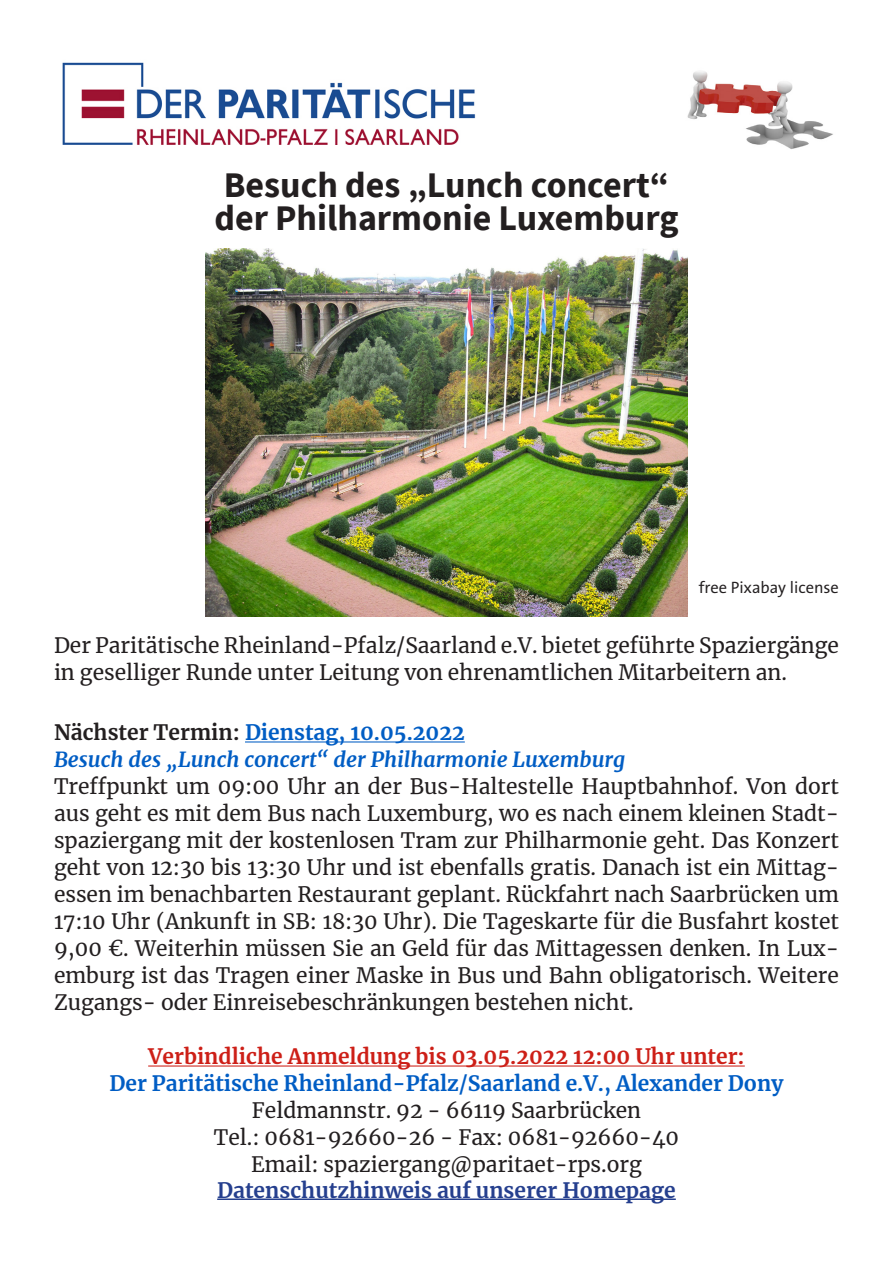
<style>
.page{position:relative;width:893px;height:1263px;background:#fff}
.page>*{position:absolute;margin:0;border:0;box-sizing:border-box;transform-origin:0 0}
.t1{font:700 36px/33px "Source Sans Pro";color:#231f20}
.t2{font:21px/27px "Merriweather";color:#231f20}
.t3{font:700 21px "Merriweather";color:#005dc4}
.t4{font:700 21px "Merriweather";color:#cd1f17}
.t5{font:italic 700 21px "Merriweather";color:#005dc4}
.t6{font:700 21px "Merriweather";color:#253f8e}
.t7{font:16.5px "The Sans Office";color:#231f20}
.s1{color:#231f20}
</style>
<div class="page">
<hr style="left:245px;top:741px;width:220px;height:1px;background:#005dc4">
<hr style="left:148px;top:1065px;width:597px;height:1px;background:#cd1f17">
<hr style="left:217px;top:1198px;width:459px;height:2px;background:#253f8e">
<img style="left:62px;top:62px;width:414px;height:83px">
<img style="left:687px;top:71px;width:146px;height:78px">
<img style="left:206px;top:248px;width:481px;height:369px">
<p class="t1" style="left:214px;top:168px;width:466px">Besuch des „Lunch concert“ der Philharmonie Luxemburg</p>
<p class="t7" style="left:699px;top:579px;width:142px">free Pixabay license</p>
<p class="t2" style="left:54px;top:632px;width:786px">Der Paritätische Rheinland-Pfalz/Saarland e.V. bietet geführte Spaziergänge in geselliger Runde unter Leitung von ehrenamtlichen Mitarbeitern an.</p>
<p class="t3" style="left:54px;top:718px;width:412px"><span class="s1">Nächster Termin:</span> Dienstag, 10.05.2022</p>
<p class="t5" style="left:54px;top:745px;width:573px">Besuch des „Lunch concert“ der Philharmonie Luxemburg</p>
<p class="t2" style="left:54px;top:773px;width:786px;text-align:justify">Treffpunkt um 09:00 Uhr an der Bus-Haltestelle Hauptbahnhof. Von dort aus geht es mit dem Bus nach Luxemburg, wo es nach einem kleinen Stadt&shy;spaziergang mit der kostenlosen Tram zur Philharmonie geht. Das Konzert geht von 12:30 bis 13:30 Uhr und ist ebenfalls gratis. Danach ist ein Mittag&shy;essen im benachbarten Restaurant geplant. Rückfahrt nach Saarbrücken um 17:10 Uhr (Ankunft in SB: 18:30 Uhr). Die Tageskarte für die Busfahrt kostet 9,00 €. Weiterhin müssen Sie an Geld für das Mittagessen denken. In Lux&shy;emburg ist das Tragen einer Maske in Bus und Bahn obligatorisch. Weitere Zugangs- oder Einreisebeschränkungen bestehen nicht.</p>
<p class="t4" style="left:148px;top:1042px;width:598px">Verbindliche Anmeldung bis 03.05.2022 12:00 Uhr unter:</p>
<p class="t3" style="left:110px;top:1069px;width:675px">Der Paritätische Rheinland-Pfalz/Saarland e.V., Alexander Dony</p>
<p class="t2" style="left:252px;top:1097px;width:391px">Feldmannstr. 92 - 66119 Saarbrücken</p>
<p class="t2" style="left:214px;top:1124px;width:467px">Tel.: 0681-92660-26 - Fax: 0681-92660-40</p>
<p class="t2" style="left:251px;top:1151px;width:392px">Email: spaziergang@paritaet-rps.org</p>
<p class="t6" style="left:217px;top:1175px;width:460px">Datenschutzhinweis auf unserer Homepage</p>
</div>
